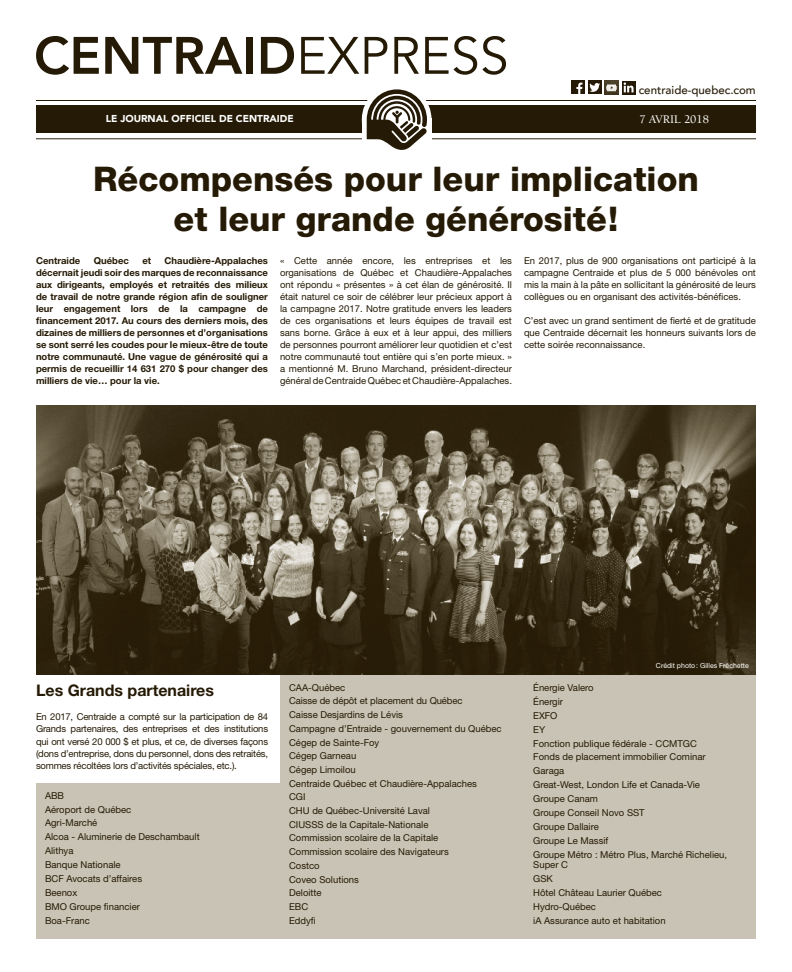
<style>
.page{position:relative;width:792px;height:972px;background:#fff}
.page>*{position:absolute;margin:0;border:0;box-sizing:border-box;transform-origin:0 0}
.t1{font:800 52px "Avenir";color:#251a05}
.TITRE{font:800 34px/40.8px "Helvetica Neue";color:#251a05;text-align:center}
.PARAGRAPHE_-_Courant{font:700 16px "Helvetica Neue";color:#251a05}
.DATE{font:500 12px "Berkeley";color:#fff}
.t2{font:500 11.6px "Avenir";color:#251a05}
.t3{font:900 10px "Avenir";color:#fff}
.PARAGRAPHE_-_Courant-2{font:9.5px/12px "Helvetica Neue";color:#251a05;text-align:justify}
.Grands_partenaires{font:9.5px/9.8px "Helvetica Neue";color:#251a05}
.PARAGRAPHE_-_Courant-3{font:700 9.5px/12px "Helvetica Neue";color:#251a05;text-align:justify}
.PARAGRAPHE_-_Courant-4{font:7px "Helvetica Neue";color:#fff}
.s1{font-weight:400}
</style>
<div class="page">
<div style="left:36px;top:672px;width:720px;height:267px;background:#c9c3b5"></div>
<div style="left:36px;top:674px;width:244px;height:109px;background:#fff"></div>
<div style="left:36px;top:105px;width:720px;height:27px;background:#251a05"></div>
<hr style="left:36px;top:100px;width:720px;height:1px;background:#251a05">
<hr style="left:36px;top:138px;width:720px;height:1px;background:#251a05">
<div style="left:362px;top:84px;width:70px;height:71px;background:#fff;border-radius:50%"></div>
<div style="left:362px;top:119px;width:70px;height:46px;background:#fff"></div>
<svg style="left:367px;top:89px;width:60px;height:61px"></svg>
<img style="left:605px;top:81px;width:14px;height:13px">
<svg style="left:607px;top:84px;width:9px;height:7px"></svg>
<div style="left:571px;top:81px;width:14px;height:13px;background:#251a05"></div>
<svg style="left:576px;top:83px;width:7px;height:11px"></svg>
<svg style="left:622px;top:81px;width:14px;height:13px"></svg>
<svg style="left:624px;top:83px;width:10px;height:9px"></svg>
<div style="left:588px;top:81px;width:14px;height:13px;background:#251a05"></div>
<svg style="left:589px;top:83px;width:11px;height:9px"></svg>
<img style="left:36px;top:406px;width:720px;height:269px">
<h1 class="t1" style="left:34px;top:15px;width:476px">CENTRAID<span class="s1">EXPRESS</span></h1>
<p class="t3" style="left:106px;top:110px;width:189px">LE JOURNAL OFFICIEL DE CENTRAIDE</p>
<p class="t2" style="left:639px;top:80px;width:119px">centraide-quebec.com</p>
<p class="DATE" style="left:639px;top:113px;width:71px">7 AVRIL 2018</p>
<p class="TITRE" style="left:93px;top:158px;width:607px">Récompensés pour leur implication et leur grande générosité!</p>
<p class="PARAGRAPHE_-_Courant-3" style="left:36px;top:254px;width:234px;text-indent:129px">Chaudière-Appalaches décernait jeudi soir des marques de reconnaissance aux dirigeants, employés et retraités des milieux de travail de notre grande région afin de souligner leur engagement lors de la campagne de financement 2017. Au cours des derniers mois, des dizaines de milliers de personnes et d’organisations se sont serré les coudes pour le mieux-être de toute notre communauté. Une vague de générosité qui a permis de recueillir 14 631 270 $ pour changer des milliers de vie… pour la vie.</p>
<p class="PARAGRAPHE_-_Courant-2" style="left:280px;top:254px;width:234px">« Cette année encore, les entreprises et les organisations de Québec et Chaudière-Appalaches ont répondu « présentes » à cet élan de générosité. Il était naturel ce soir de célébrer leur précieux apport à la campagne 2017. Notre gratitude envers les leaders de ces organisations et leurs équipes de travail est sans borne. Grâce à eux et à leur appui, des milliers de personnes pourront améliorer leur quotidien et c’est notre communauté tout entière qui s’en porte mieux. » a mentionné M. Bruno Marchand, président-directeur général de Centraide Québec et Chaudière-Appalaches.</p>
<p class="PARAGRAPHE_-_Courant-2" style="left:524px;top:254px;width:234px">En 2017, plus de 900 organisations ont participé à la campagne Centraide et plus de 5 000 bénévoles ont mis la main à la pâte en sollicitant la générosité de leurs collègues ou en organisant des activités-bénéfices.</p>
<p class="PARAGRAPHE_-_Courant-3" style="left:36px;top:254px;width:46px">Centraide</p>
<p class="PARAGRAPHE_-_Courant-3" style="left:94px;top:254px;width:37px">Québec</p>
<p class="PARAGRAPHE_-_Courant-3" style="left:142px;top:254px;width:10px">et</p>
<p class="PARAGRAPHE_-_Courant-2" style="left:524px;top:314px;width:234px">C’est avec un grand sentiment de fierté et de gratitude que Centraide décernait les honneurs suivants lors de cette soirée reconnaissance.</p>
<p class="PARAGRAPHE_-_Courant" style="left:36px;top:680px;width:180px">Les Grands partenaires</p>
<p class="PARAGRAPHE_-_Courant-2" style="left:36px;top:711px;width:234px">En 2017, Centraide a compté sur la participation de 84<br>Grands partenaires, des entreprises et des institutions qui ont versé 20 000 $ et plus, et ce, de diverses façons (dons d’entreprise, dons du personnel, dons des retraités, sommes récoltées lors d’activités spéciales, etc.).</p>
<p class="Grands_partenaires" style="left:45px;top:790px;width:21px">ABB</p>
<p class="Grands_partenaires" style="left:45px;top:804px;width:88px">Aéroport de Québec</p>
<p class="Grands_partenaires" style="left:45px;top:818px;width:54px">Agri-Marché</p>
<p class="Grands_partenaires" style="left:45px;top:832px;width:156px">Alcoa - Aluminerie de Deschambault</p>
<p class="Grands_partenaires" style="left:45px;top:846px;width:30px">Alithya</p>
<p class="Grands_partenaires" style="left:45px;top:860px;width:77px">Banque Nationale</p>
<p class="Grands_partenaires" style="left:45px;top:874px;width:99px">BCF Avocats d’affaires</p>
<p class="Grands_partenaires" style="left:45px;top:887px;width:34px">Beenox</p>
<p class="Grands_partenaires" style="left:45px;top:901px;width:97px">BMO Groupe financier</p>
<p class="Grands_partenaires" style="left:45px;top:915px;width:46px">Boa-Franc</p>
<p class="Grands_partenaires" style="left:289px;top:682px;width:58px">CAA-Québec</p>
<p class="Grands_partenaires" style="left:289px;top:696px;width:175px">Caisse de dépôt et placement du Québec</p>
<p class="Grands_partenaires" style="left:289px;top:710px;width:115px">Caisse Desjardins de Lévis</p>
<p class="Grands_partenaires" style="left:289px;top:723px;width:214px">Campagne d’Entraide - gouvernement du Québec</p>
<p class="Grands_partenaires" style="left:289px;top:737px;width:92px">Cégep de Sainte-Foy</p>
<p class="Grands_partenaires" style="left:289px;top:751px;width:69px">Cégep Garneau</p>
<p class="Grands_partenaires" style="left:289px;top:765px;width:68px">Cégep Limoilou</p>
<p class="Grands_partenaires" style="left:289px;top:778px;width:189px">Centraide Québec et Chaudière-Appalaches</p>
<p class="Grands_partenaires" style="left:289px;top:792px;width:18px">CGI</p>
<p class="Grands_partenaires" style="left:289px;top:806px;width:142px">CHU de Québec-Université Laval</p>
<p class="Grands_partenaires" style="left:289px;top:819px;width:141px">CIUSSS de la Capitale-Nationale</p>
<p class="Grands_partenaires" style="left:289px;top:833px;width:151px">Commission scolaire de la Capitale</p>
<p class="Grands_partenaires" style="left:289px;top:847px;width:161px">Commission scolaire des Navigateurs</p>
<p class="Grands_partenaires" style="left:289px;top:860px;width:32px">Costco</p>
<p class="Grands_partenaires" style="left:289px;top:874px;width:71px">Coveo Solutions</p>
<p class="Grands_partenaires" style="left:289px;top:888px;width:34px">Deloitte</p>
<p class="Grands_partenaires" style="left:289px;top:902px;width:21px">EBC</p>
<p class="Grands_partenaires" style="left:289px;top:915px;width:28px">Eddyfi</p>
<p class="PARAGRAPHE_-_Courant-4" style="left:656px;top:661px;width:94px">Crédit photo: Gilles Fréchette</p>
<p class="Grands_partenaires" style="left:533px;top:682px;width:62px">Énergie Valero</p>
<p class="Grands_partenaires" style="left:533px;top:696px;width:31px">Énergir</p>
<p class="Grands_partenaires" style="left:533px;top:710px;width:26px">EXFO</p>
<p class="Grands_partenaires" style="left:533px;top:724px;width:13px">EY</p>
<p class="Grands_partenaires" style="left:533px;top:738px;width:165px">Fonction publique fédérale - CCMTGC</p>
<p class="Grands_partenaires" style="left:533px;top:752px;width:174px">Fonds de placement immobilier Cominar</p>
<p class="Grands_partenaires" style="left:533px;top:766px;width:33px">Garaga</p>
<p class="Grands_partenaires" style="left:533px;top:780px;width:168px">Great-West, London Life et Canada-Vie</p>
<p class="Grands_partenaires" style="left:533px;top:794px;width:66px">Groupe Canam</p>
<p class="Grands_partenaires" style="left:533px;top:808px;width:113px">Groupe Conseil Novo SST</p>
<p class="Grands_partenaires" style="left:533px;top:822px;width:67px">Groupe Dallaire</p>
<p class="Grands_partenaires" style="left:533px;top:836px;width:77px">Groupe Le Massif</p>
<p class="Grands_partenaires" style="left:533px;top:850px;width:195px">Groupe Métro : Métro Plus, Marché Richelieu,<br>Super C</p>
<p class="Grands_partenaires" style="left:533px;top:873px;width:21px">GSK</p>
<p class="Grands_partenaires" style="left:533px;top:887px;width:130px">Hôtel Château Laurier Québec</p>
<p class="Grands_partenaires" style="left:533px;top:901px;width:64px">Hydro-Québec</p>
<p class="Grands_partenaires" style="left:533px;top:915px;width:134px">iA Assurance auto et habitation</p>
</div>
